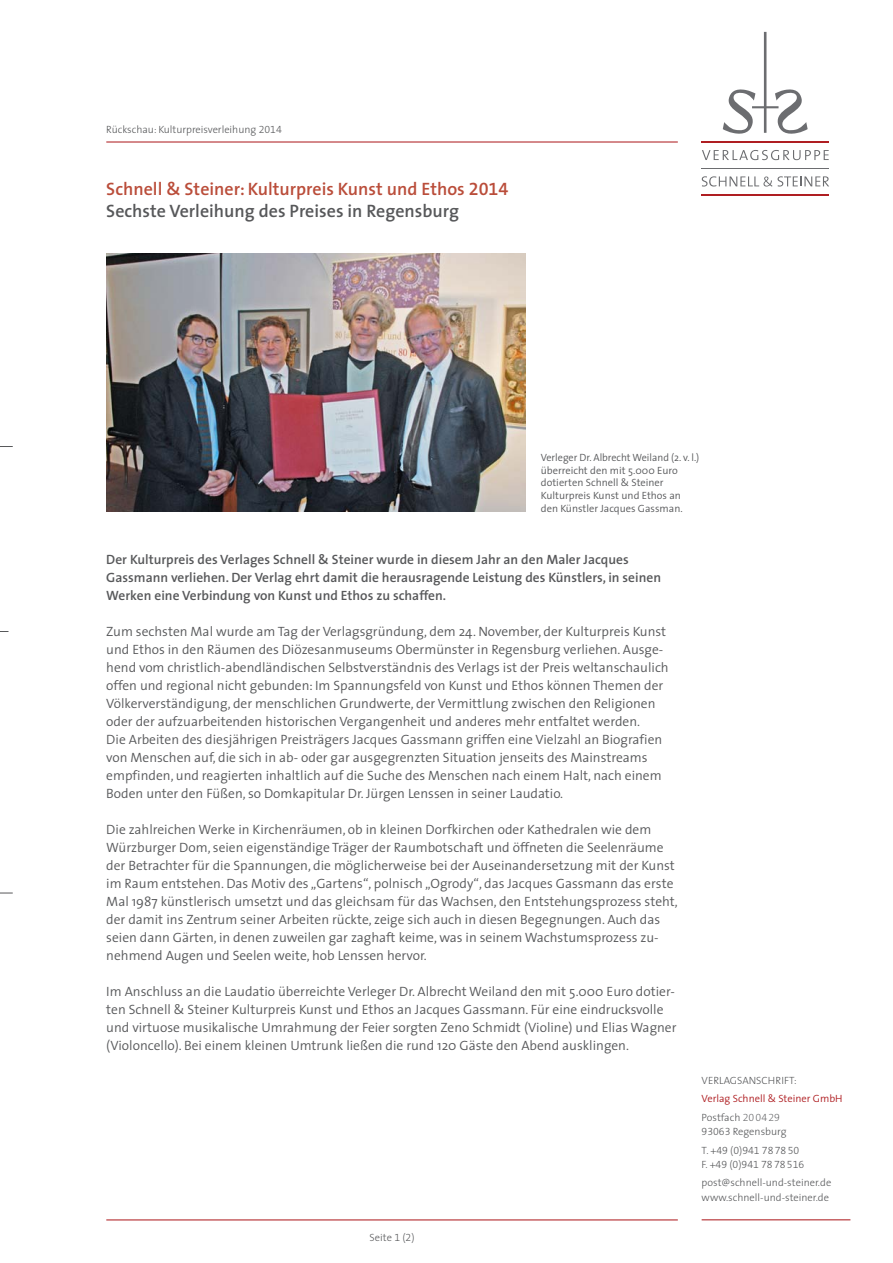
<style>
.page{position:relative;width:893px;height:1263px;background:#fff}
.page>*{position:absolute;margin:0;border:0;box-sizing:border-box;transform-origin:0 0}
.t1{font:600 18px/21.6px "The Sans";color:#ba4d3a}
.t2{font:300 13.5px/18px "The Sans";color:#57585a}
.t3{font:600 13.5px/18px "The Sans";color:#57585a}
.t4{font:300 10.5px/12.6px "The Sans";color:#57585a}
.t5{font:300 10.5px/14.2px "The Sans";color:#57585a}
.t6{font:300 10.5px/18.5px "The Sans";color:#af1e22}
.t7{font:10.5px/14.2px "The Sans Light Expert";color:#57585a}
.s1{font-family:"The Sans Light Expert";font-weight:400}
.s2{font-family:"The Sans Semi Bold Expert";font-weight:400}
.s3{color:#57585a}
.s4{font-family:"The Sans Extra Light Expert";font-weight:400;color:#57585a}
.s5{font-family:"The Sans";font-weight:300}
</style>
<div class="page">
<svg style="left:0;top:893px;width:13px;height:1px"></svg>
<svg style="left:0;top:446px;width:13px;height:1px"></svg>
<hr style="left:106px;top:141px;width:572px;height:2px;background:#af1e22">
<svg style="left:723px;top:32px;width:85px;height:102px"></svg>
<svg style="left:702px;top:150px;width:127px;height:10px"></svg>
<svg style="left:702px;top:176px;width:127px;height:11px"></svg>
<hr style="left:702px;top:141px;width:127px;height:1px;background:#af1e22">
<hr style="left:702px;top:194px;width:127px;height:1px;background:#af1e22">
<hr style="left:702px;top:168px;width:127px;height:1px;background:#6c6d70">
<hr style="left:106px;top:1219px;width:572px;height:1px;background:#af1e22">
<hr style="left:702px;top:1219px;width:148px;height:1px;background:#af1e22">
<img style="left:106px;top:254px;width:420px;height:258px">
<p class="t5" style="left:106px;top:122px;width:177px">Rückschau: Kulturpreisverleihung <span class="s1">2014</span></p>
<h1 class="t1" style="left:106px;top:178px;width:404px">Schnell &amp; Steiner: Kulturpreis Kunst und Ethos <span class="s2">2014<br></span><span class="s3">Sechste Verleihung des Preises in Regensburg</span></h1>
<p class="t4" style="left:541px;top:451px;width:160px">Verleger Dr. Albrecht Weiland (2. v. l.) überreicht den mit 5.000 Euro dotierten Schnell &amp; Steiner<br>Kulturpreis Kunst und Ethos an den Künstler Jacques Gassman.</p>
<p class="t3" style="left:106px;top:550px;width:556px">Der Kulturpreis des Verlages Schnell &amp; Steiner wurde in diesem Jahr an den Maler Jacques<br>Gassmann verliehen. Der Verlag ehrt damit die herausragende Leistung des Künstlers, in seinen<br>Werken eine Verbindung von Kunst und Ethos zu schaffen.</p>
<p class="t2" style="left:106px;top:622px;width:564px">Zum sechsten Mal wurde am Tag der Verlagsgründung, dem 24. November, der Kulturpreis Kunst und Ethos in den Räumen des Diözesanmuseums Obermünster in Regensburg verliehen. Ausge&shy;hend vom christlich-abendländischen Selbstverständnis des Verlags ist der Preis weltanschaulich offen und regional nicht gebunden: Im Spannungsfeld von Kunst und Ethos können Themen der Völkerverständigung, der menschlichen Grundwerte, der Vermittlung zwischen den Religionen oder der aufzuarbeitenden historischen Vergangenheit und anderes mehr entfaltet werden.<br>Die Arbeiten des diesjährigen Preisträgers Jacques Gassmann griffen eine Vielzahl an Biografien von Menschen auf, die sich in ab- oder gar ausgegrenzten Situation jenseits des Mainstreams empfinden, und reagierten inhaltlich auf die Suche des Menschen nach einem Halt, nach einem Boden unter den Füßen, so Domkapitular Dr. Jürgen Lenssen in seiner Laudatio.</p>
<p class="t2" style="left:106px;top:820px;width:573px">Die zahlreichen Werke in Kirchenräumen, ob in kleinen Dorfkirchen oder Kathedralen wie dem Würzburger Dom, seien eigenständige Träger der Raumbotschaft und öffneten die Seelenräume der Betrachter für die Spannungen, die möglicherweise bei der Auseinandersetzung mit der Kunst im Raum entstehen. Das Motiv des „Gartens“, polnisch „Ogrody“, das Jacques Gassmann das erste Mal 1987 künstlerisch umsetzt und das gleichsam für das Wachsen, den Entstehungsprozess steht, der damit ins Zentrum seiner Arbeiten rückte, zeige sich auch in diesen Begegnungen. Auch das seien dann Gärten, in denen zuweilen gar zaghaft keime, was in seinem Wachstumsprozess zu&shy;nehmend Augen und Seelen weite, hob Lenssen hervor.</p>
<p class="t2" style="left:106px;top:982px;width:572px">Im Anschluss an die Laudatio überreichte Verleger Dr. Albrecht Weiland den mit 5.000 Euro dotier&shy;ten Schnell &amp; Steiner Kulturpreis Kunst und Ethos an Jacques Gassmann. Für eine eindrucksvolle und virtuose musikalische Umrahmung der Feier sorgten Zeno Schmidt (Violine) und Elias Wagner (Violoncello). Bei einem kleinen Umtrunk ließen die rund 120 Gäste den Abend ausklingen.</p>
<p class="t5" style="left:370px;top:1230px;width:46px">Seite <span class="s1">1 (2)</span></p>
<p class="t5" style="left:702px;top:1073px;width:97px">verlagsanschrift:</p>
<p class="t6" style="left:702px;top:1089px;width:142px">Verlag Schnell &amp; Steiner GmbH<br><span class="s3">Postfach</span> <span class="s4">20 04 29</span></p>
<p class="t5" style="left:702px;top:1124px;width:86px"><span class="s1">93063</span> Regensburg</p>
<p class="t7" style="left:702px;top:1142px;width:104px"><span class="s5">T.</span> +49 (0)941 787850<br><span class="s5">F.</span> +49 (0)941 7878516</p>
<p class="t5" style="left:702px;top:1175px;width:131px">post@schnell-und-steiner.de www.schnell-und-steiner.de</p>
</div>
